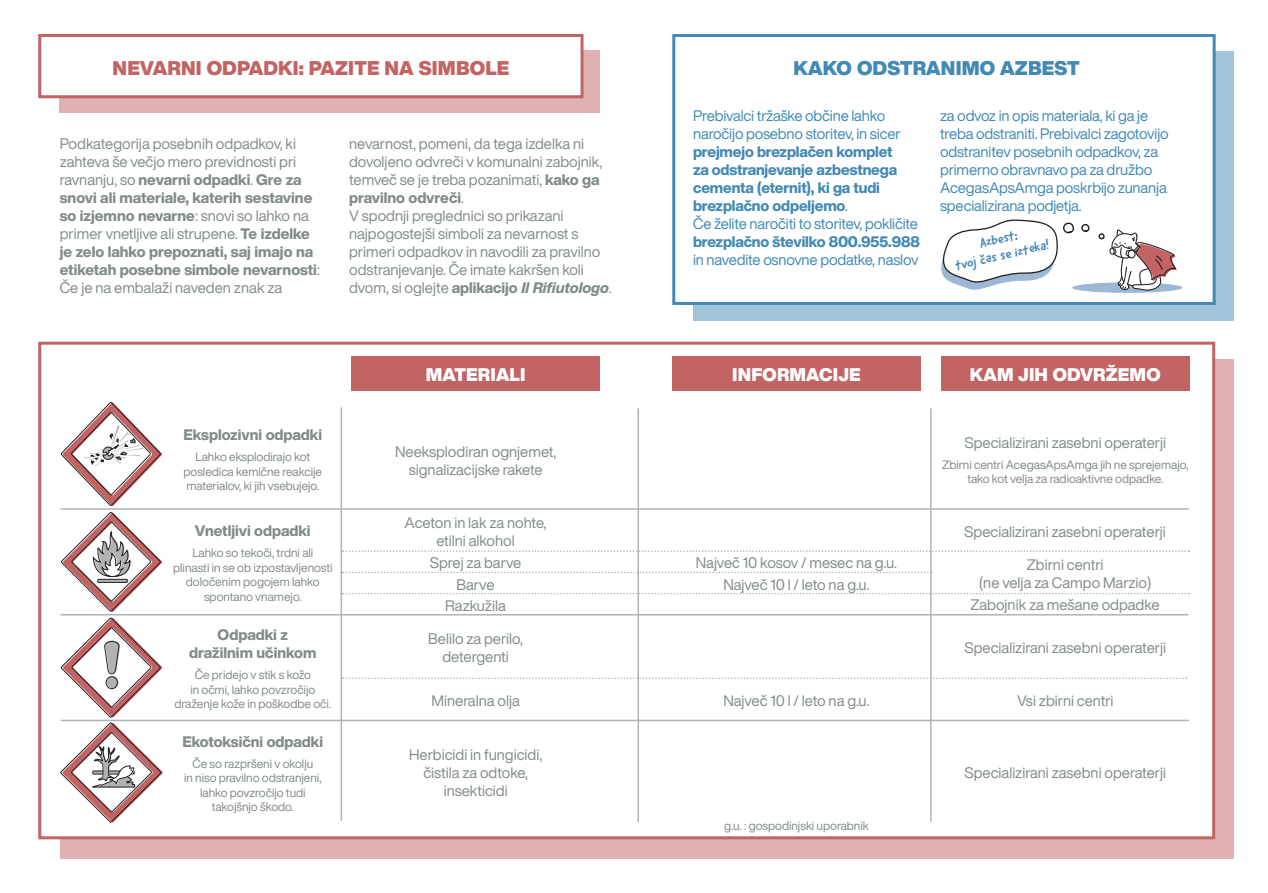
<style>
.page{position:relative;width:1268px;height:893px;background:#fff}
.page>*{position:absolute;margin:0;border:0;box-sizing:border-box;transform-origin:0 0}
.t1{font:19.5px "Helvetica Now Display";letter-spacing:.01em;color:#c26364}
.t2{font:19.5px "Helvetica Now Display";letter-spacing:.01em;color:#4289b6}
.t3{font:18px "Helvetica Now Display";letter-spacing:.01em;color:#fff}
.t4{font:15px/18px "Helvetica Now Display";color:#828b8b;text-align:center}
.t5{font:15px/18px "Helvetica Now Display";letter-spacing:-.01em;color:#4289b6}
.t6{font:800 15px/18px "Helvetica Now Display";letter-spacing:-.01em;color:#4289b6}
.t7{font:800 15px/18px "Helvetica Now Display";color:#828b8b;text-align:center}
.t8{font:13.5px/16.5px "Good Dog New";color:#4689b6;text-align:center}
.t9{font:12px/14.4px "Helvetica Now Display";color:#828b8b;text-align:center}
.s1{font-weight:800}
.s2{font-weight:800;font-style:italic}
.s3{font-weight:400}
</style>
<div class="page">
<div style="left:693px;top:51px;width:540px;height:270px;background:#a0c4da"></div>
<div style="left:672px;top:34px;width:543px;height:271px;background:#fff;border:3px solid #4289b6"></div>
<div style="left:60px;top:50px;width:540px;height:63px;background:#e0b1b1"></div>
<div style="left:40px;top:36px;width:542px;height:61px;background:#fff"></div>
<div style="left:38px;top:34px;width:545px;height:64px;border:3px solid #c26364"></div>
<div style="left:61px;top:360px;width:1172px;height:499px;background:#e0b1b1"></div>
<div style="left:38px;top:342px;width:1176px;height:497px;background:#fff;border:3px solid #c26364"></div>
<div style="left:672px;top:356px;width:248px;height:34px;background:#c26364"></div>
<div style="left:351px;top:356px;width:249px;height:34px;background:#c26364"></div>
<div style="left:940px;top:356px;width:249px;height:34px;background:#c26364"></div>
<hr style="left:637px;top:408px;width:2px;height:414px;background:#b1b3b2">
<hr style="left:60px;top:508px;width:1128px;height:2px;background:#b1b3b2">
<svg style="left:342px;top:550px;width:846px;height:2px"></svg>
<svg style="left:342px;top:593px;width:846px;height:1px"></svg>
<svg style="left:342px;top:572px;width:587px;height:1px"></svg>
<svg style="left:342px;top:677px;width:844px;height:2px"></svg>
<hr style="left:60px;top:614px;width:1128px;height:1px;background:#b1b3b2">
<hr style="left:61px;top:720px;width:1127px;height:1px;background:#b1b3b2">
<hr style="left:929px;top:408px;width:2px;height:414px;background:#b1b3b2">
<svg style="left:61px;top:402px;width:101px;height:104px"></svg>
<svg style="left:63px;top:513px;width:99px;height:99px"></svg>
<svg style="left:62px;top:618px;width:101px;height:204px"></svg>
<hr style="left:340px;top:407px;width:2px;height:414px;background:#b1b3b2">
<svg style="left:1071px;top:282px;width:111px;height:11px"></svg>
<svg style="left:1081px;top:224px;width:8px;height:8px"></svg>
<svg style="left:1098px;top:229px;width:83px;height:64px"></svg>
<svg style="left:941px;top:219px;width:132px;height:71px"></svg>
<h1 class="t1" style="left:113px;top:54px;width:398px">NEVARNI ODPADKI: PAZITE NA SIMBOLE</h1>
<p class="t4" style="left:60px;top:135px;width:261px;text-align:left">Podkategorija posebnih odpadkov, ki zahteva še večjo mero previdnosti pri ravnanju, so <span class="s1">nevarni odpadki</span>. <span class="s1">Gre za snovi ali materiale, katerih sestavine so izjemno nevarne</span>: snovi so lahko na primer vnetljive ali strupene. <span class="s1">Te izdelke je zelo lahko prepoznati, saj imajo na etiketah posebne simbole nevarnosti</span>:<br>Če je na embalaži naveden znak za</p>
<p class="t4" style="left:349px;top:135px;width:264px;text-align:left">nevarnost, pomeni, da tega izdelka ni dovoljeno odvreči v komunalni zabojnik, temveč se je treba pozanimati, <span class="s1">kako ga pravilno odvreči</span>.<br>V spodnji preglednici so prikazani najpogostejši simboli za nevarnost s primeri odpadkov in navodili za pravilno odstranjevanje. Če imate kakršen koli dvom, si oglejte <span class="s1">aplikacijo</span> <span class="s2">Il Rifiutologo</span>.</p>
<h1 class="t2" style="left:793px;top:55px;width:287px">KAKO ODSTRANIMO AZBEST</h1>
<p class="t5" style="left:693px;top:106px;width:209px">Prebivalci tržaške občine lahko naročijo posebno storitev, in sicer</p>
<p class="t6" style="left:693px;top:142px;width:226px">prejmejo brezplačen komplet<br>za odstranjevanje azbestnega cementa (eternit), ki ga tudi brezplačno odpeljemo<span class="s3">.<br>Če želite naročiti to storitev, pokličite</span></p>
<p class="t6" style="left:693px;top:232px;width:228px">brezplačno številko 800.955.988</p>
<p class="t5" style="left:693px;top:250px;width:227px">in navedite osnovne podatke, naslov</p>
<p class="t5" style="left:939px;top:106px;width:230px">za odvoz in opis materiala, ki ga je treba odstraniti. Prebivalci zagotovijo odstranitev posebnih odpadkov, za primerno obravnavo pa za družbo AcegasApsAmga poskrbijo zunanja specializirana podjetja.</p>
<p class="t8" style="left:949px;top:242px;width:97px;rotate:-13deg">Azbest:<br>tvoj cas se izteka!</p>
<p class="t7" style="left:183px;top:426px;width:140px">Eksplozivni odpadki</p>
<p class="t9" style="left:183px;top:450px;width:140px">Lahko eksplodirajo kot posledica kemične reakcije materialov, ki jih vsebujejo.</p>
<p class="t7" style="left:195px;top:522px;width:117px">Vnetljivi odpadki</p>
<p class="t9" style="left:173px;top:546px;width:161px">Lahko so tekoči, trdni ali plinasti in se ob izpostavljenosti določenim pogojem lahko spontano vnamejo.</p>
<p class="t7" style="left:189px;top:626px;width:129px">Odpadki z dražilnim učinkom</p>
<p class="t9" style="left:174px;top:668px;width:158px">Če pridejo v stik s kožo<br>in očmi, lahko povzročijo draženje kože in poškodbe oči.</p>
<p class="t7" style="left:182px;top:733px;width:142px">Ekotoksični odpadki</p>
<p class="t9" style="left:184px;top:756px;width:139px">Če so razpršeni v okolju<br>in niso pravilno odstranjeni, lahko povzročijo tudi takojšnjo škodo.</p>
<p class="t3" style="left:426px;top:362px;width:101px">MATERIALI</p>
<p class="t3" style="left:732px;top:362px;width:130px">INFORMACIJE</p>
<p class="t3" style="left:969px;top:362px;width:192px">KAM JIH ODVRŽEMO</p>
<p class="t4" style="left:395px;top:442px;width:163px">Neeksplodiran ognjemet, signalizacijske rakete</p>
<p class="t4" style="left:404px;top:513px;width:143px">Aceton in lak za nohte, etilni alkohol</p>
<p class="t4" style="left:429px;top:554px;width:93px">Sprej za barve</p>
<p class="t4" style="left:695px;top:554px;width:203px">Največ 10 kosov / mesec na g.u.</p>
<p class="t4" style="left:456px;top:575px;width:39px">Barve</p>
<p class="t4" style="left:723px;top:575px;width:148px">Največ 10 l / leto na g.u.</p>
<p class="t4" style="left:445px;top:596px;width:62px">Razkužila</p>
<p class="t4" style="left:428px;top:630px;width:96px">Belilo za perilo, detergenti</p>
<p class="t4" style="left:964px;top:433px;width:203px">Specializirani zasebni operaterji</p>
<p class="t9" style="left:941px;top:457px;width:248px">Zbirni centri AcegasApsAmga jih ne sprejemajo, tako kot velja za radioaktivne odpadke.</p>
<p class="t4" style="left:964px;top:522px;width:203px">Specializirani zasebni operaterji</p>
<p class="t4" style="left:978px;top:555px;width:174px">Zbirni centri<br>(ne velja za Campo Marzio)</p>
<p class="t4" style="left:970px;top:596px;width:190px">Zabojnik za mešane odpadke</p>
<p class="t4" style="left:964px;top:639px;width:203px">Specializirani zasebni operaterji</p>
<p class="t4" style="left:431px;top:691px;width:90px">Mineralna olja</p>
<p class="t4" style="left:723px;top:692px;width:148px">Največ 10 l / leto na g.u.</p>
<p class="t4" style="left:1016px;top:691px;width:98px">Vsi zbirni centri</p>
<p class="t4" style="left:409px;top:745px;width:135px">Herbicidi in fungicidi, čistila za odtoke, insekticidi</p>
<p class="t4" style="left:964px;top:763px;width:203px">Specializirani zasebni operaterji</p>
<p class="t9" style="left:724px;top:818px;width:146px">g.u. : gospodinjski uporabnik</p>
</div>
